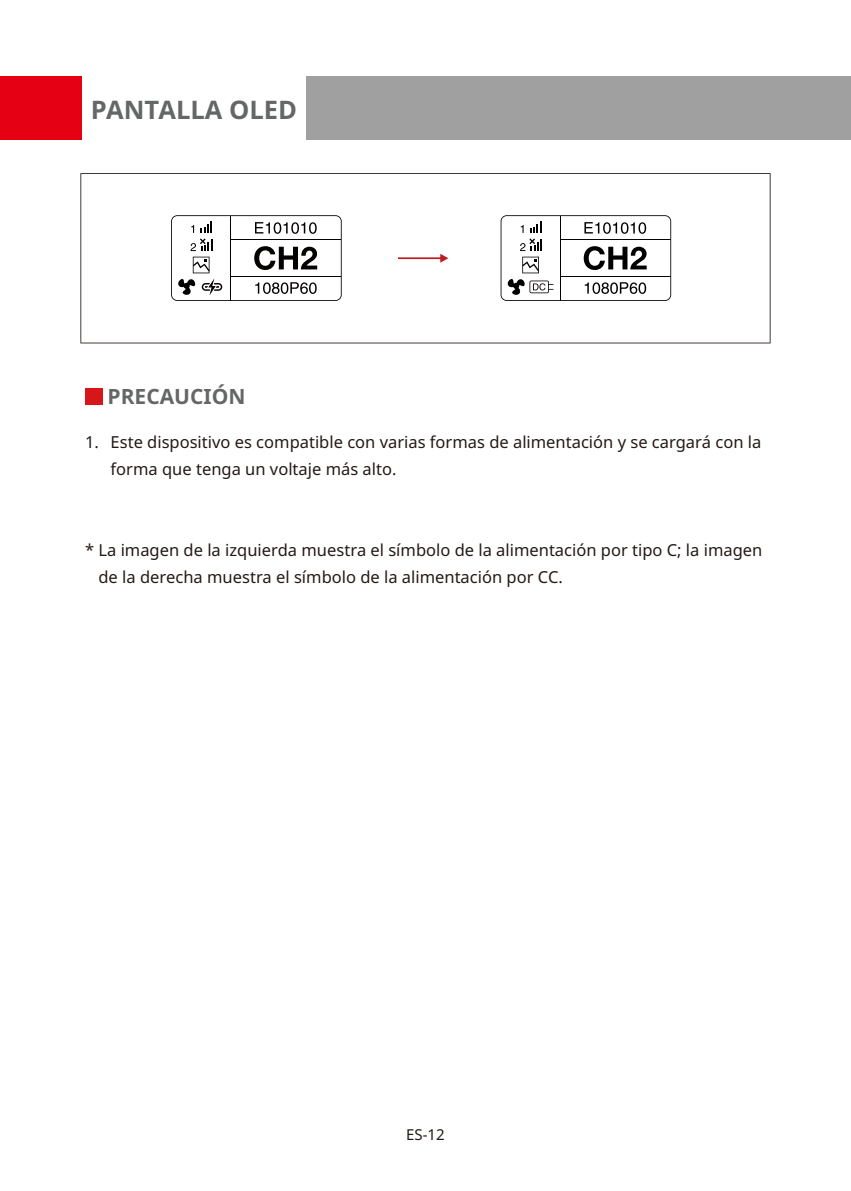
<style>
.page{position:relative;width:851px;height:1191px;background:#fff}
.page>*{position:absolute;margin:0;border:0;box-sizing:border-box;transform-origin:0 0}
.Heading{font:700 25.5px "Noto Sans";color:#656767}
.t1{font:700 21px "Noto Sans";color:#656767}
.Body_5pt{font:16.5px/27px "Noto Sans";color:#231916}
.t2{font:15px "Noto Sans";color:#231916}
</style>
<div class="page">
<div style="left:0;top:77px;width:82px;height:63px;background:#e60013"></div>
<div style="left:104px;top:77px;width:746px;height:63px;background:#a0a0a1"></div>
<div style="left:82px;top:74px;width:223px;height:69px;background:#fff"></div>
<svg style="left:80px;top:173px;width:690px;height:170px"></svg>
<svg style="left:398px;top:254px;width:50px;height:9px"></svg>
<svg style="left:171px;top:215px;width:170px;height:86px"></svg>
<svg style="left:500px;top:215px;width:171px;height:86px"></svg>
<div style="left:85px;top:388px;width:17px;height:17px;background:#d71619"></div>
<p class="Heading" style="left:91px;top:92px;width:208px">PANTALLA OLED</p>
<h2 class="t1" style="left:108px;top:381px;width:139px">PRECAUCIÓN</h2>
<p class="Body_5pt" style="left:111px;top:428px;width:652px;text-indent:-26px">1. Este dispositivo es compatible con varias formas de alimentación y se cargará con la forma que tenga un voltaje más alto.</p>
<p class="Body_5pt" style="left:98px;top:536px;width:665px;text-indent:-13px">* La imagen de la izquierda muestra el símbolo de la alimentación por tipo C; la imagen de la derecha muestra el símbolo de la alimentación por CC.</p>
<p class="t2" style="left:406px;top:1124px;width:40px">ES-12</p>
</div>
